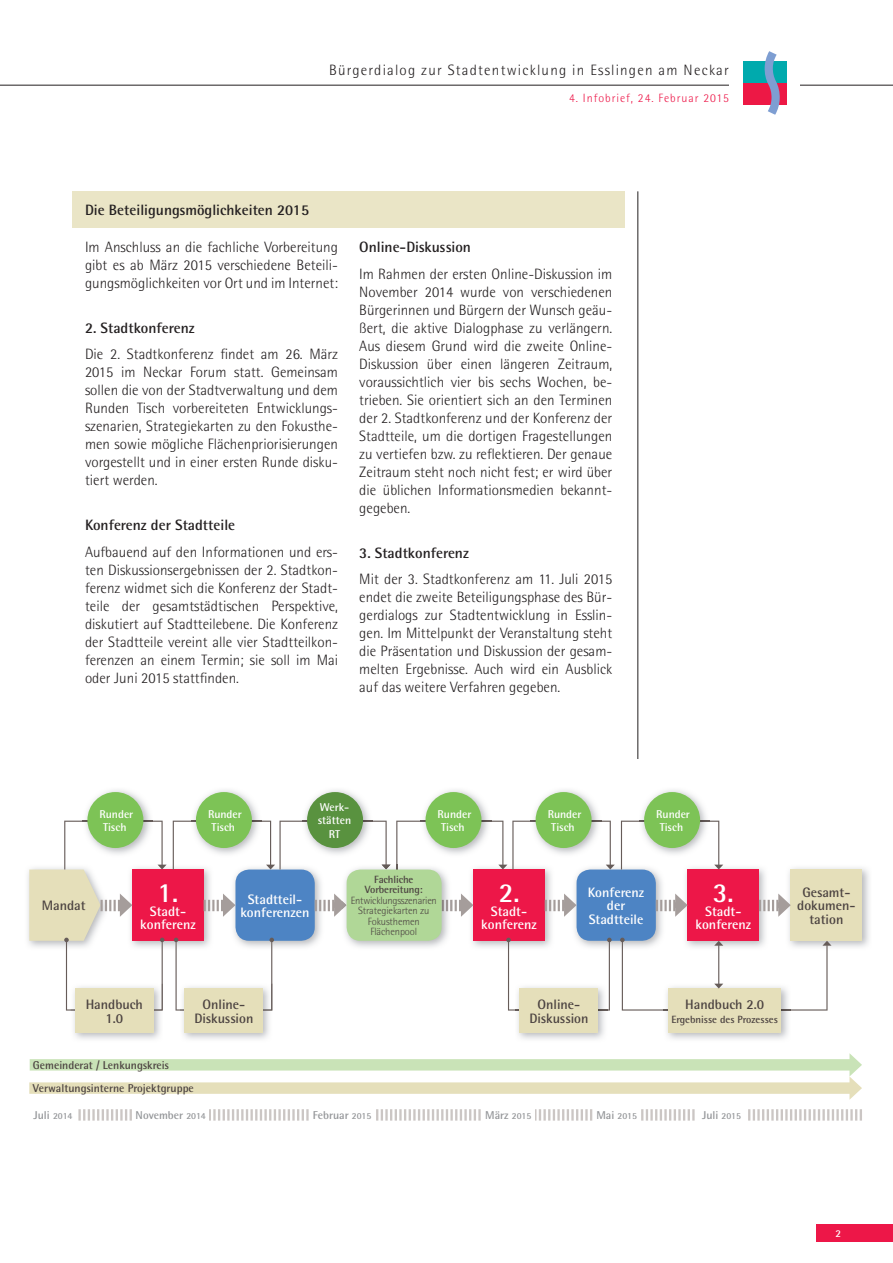
<style>
.page{position:relative;width:893px;height:1263px;background:#fff}
.page>*{position:absolute;margin:0;border:0;box-sizing:border-box;transform-origin:0 0}
.t1{font:700 27.3px "Rotis Semi Sans";color:#fff}
.t2{font:300 15px/18px "Rotis Semi Sans";color:#231f20;text-align:justify}
.t3{font:700 15px "Rotis Semi Sans";color:#231f20}
.t4{font:300 15px "Rotis Semi Sans";letter-spacing:.08em;color:#231f20}
.t5{font:700 13.65px/13.6px "Rotis Semi Sans";color:#fff;text-align:center}
.t6{font:700 13.65px/13.6px "Rotis Semi Sans";color:#4c4341;text-align:center}
.t7{font:300 12px "Rotis Semi Sans";letter-spacing:.08em;color:#ed1748}
.t8{font:700 11.4px/13.6px "Rotis Semi Sans";color:#fff;text-align:center}
.t9{font:700 11.4px "Rotis Semi Sans";color:#4c4341}
.t10{font:700 11.4px "Rotis Semi Sans";color:#939598}
.t11{font:300 10.5px/10.5px "Rotis Semi Sans";letter-spacing:-.01em;color:#4c4341;text-align:center}
.t12{font:700 10.5px/10.5px "Rotis Semi Sans";letter-spacing:-.01em;color:#4c4341;text-align:center}
.t13{font:700 10.5px "Rotis Semi Sans";color:#fff}
.t14{font:700 9.15px "Rotis Semi Sans";color:#939598}
.s1{font-size:9.15px}
.s2{font-size:11.4px}
</style>
<div class="page">
<div style="left:816px;top:1225px;width:77px;height:17px;background:#ed1748"></div>
<hr style="left:0;top:85px;width:893px;height:1px;background:#231f20">
<div style="left:729px;top:51px;width:70px;height:64px;background:#fff"></div>
<div style="left:743px;top:83px;width:43px;height:22px;background:#ed1845"></div>
<div style="left:743px;top:61px;width:43px;height:22px;background:#00aaad"></div>
<svg style="left:764px;top:51px;width:16px;height:64px"></svg>
<hr style="left:638px;top:191px;width:1px;height:1072px;background:#231f20">
<div style="left:72px;top:191px;width:553px;height:37px;background:#eae5c6"></div>
<div style="left:617px;top:759px;width:44px;height:504px;background:#fff"></div>
<div style="left:29px;top:1082px;width:824px;height:12px;background:#e5dfba"></div>
<img style="left:167px;top:865px;width:43px;height:82px">
<div style="left:132px;top:869px;width:72px;height:72px;background:#ed1748"></div>
<div style="left:473px;top:869px;width:72px;height:72px;background:#ed1748"></div>
<img style="left:685px;top:867px;width:80px;height:71px">
<div style="left:688px;top:869px;width:71px;height:72px;background:#ed1748"></div>
<img style="left:789px;top:867px;width:80px;height:80px">
<div style="left:791px;top:869px;width:71px;height:72px;background:#e5dfba"></div>
<img style="left:70px;top:1010px;width:93px;height:29px">
<div style="left:75px;top:988px;width:78px;height:45px;background:#e5dfba"></div>
<img style="left:83px;top:790px;width:70px;height:31px">
<div style="left:87px;top:792px;width:56px;height:56px;background:#7dc356;border-radius:50%"></div>
<img style="left:233px;top:869px;width:88px;height:78px">
<div style="left:235px;top:869px;width:80px;height:72px;background:#4d84c4;border-radius:14px"></div>
<svg style="left:78px;top:1109px;width:784px;height:11px"></svg>
<div style="left:696px;top:1107px;width:51px;height:15px;background:#fff"></div>
<div style="left:132px;top:1107px;width:77px;height:15px;background:#fff"></div>
<div style="left:482px;top:1107px;width:53px;height:15px;background:#fff"></div>
<div style="left:30px;top:1059px;width:823px;height:11px;background:#c9e3b7"></div>
<svg style="left:848px;top:1053px;width:14px;height:47px"></svg>
<div style="left:310px;top:1107px;width:65px;height:15px;background:#fff"></div>
<div style="left:593px;top:1107px;width:47px;height:15px;background:#fff"></div>
<svg style="left:29px;top:821px;width:138px;height:189px"></svg>
<img style="left:574px;top:865px;width:88px;height:82px">
<div style="left:577px;top:869px;width:79px;height:72px;background:#4d84c4;border-radius:14px"></div>
<svg style="left:204px;top:893px;width:31px;height:24px"></svg>
<svg style="left:759px;top:893px;width:32px;height:24px"></svg>
<svg style="left:656px;top:893px;width:32px;height:24px"></svg>
<svg style="left:545px;top:893px;width:32px;height:24px"></svg>
<img style="left:191px;top:790px;width:70px;height:31px">
<div style="left:196px;top:792px;width:56px;height:56px;background:#7dc356;border-radius:50%"></div>
<svg style="left:174px;top:938px;width:100px;height:72px"></svg>
<img style="left:180px;top:983px;width:93px;height:56px">
<img style="left:180px;top:983px;width:92px;height:27px">
<div style="left:185px;top:988px;width:78px;height:45px;background:#e5dfba"></div>
<img style="left:302px;top:790px;width:71px;height:31px">
<div style="left:307px;top:792px;width:56px;height:56px;background:#59923f;border-radius:50%"></div>
<img style="left:421px;top:790px;width:70px;height:31px">
<div style="left:425px;top:792px;width:56px;height:56px;background:#7dc356;border-radius:50%"></div>
<img style="left:531px;top:790px;width:70px;height:31px">
<div style="left:536px;top:792px;width:56px;height:56px;background:#7dc356;border-radius:50%"></div>
<svg style="left:621px;top:821px;width:102px;height:48px"></svg>
<img style="left:639px;top:790px;width:71px;height:68px">
<img style="left:639px;top:821px;width:71px;height:1px">
<div style="left:644px;top:792px;width:56px;height:56px;background:#7dc356;border-radius:50%"></div>
<img style="left:663px;top:1010px;width:128px;height:29px">
<div style="left:668px;top:988px;width:113px;height:45px;background:#e5dfba"></div>
<svg style="left:620px;top:938px;width:211px;height:72px"></svg>
<img style="left:344px;top:869px;width:104px;height:78px">
<svg style="left:315px;top:893px;width:32px;height:24px"></svg>
<svg style="left:442px;top:893px;width:31px;height:24px"></svg>
<svg style="left:173px;top:821px;width:442px;height:48px"></svg>
<div style="left:347px;top:869px;width:95px;height:72px;background:#b0d797;border-radius:14px"></div>
<svg style="left:506px;top:938px;width:106px;height:72px"></svg>
<img style="left:515px;top:983px;width:93px;height:56px">
<img style="left:515px;top:1009px;width:93px;height:1px">
<div style="left:520px;top:988px;width:78px;height:45px;background:#e5dfba"></div>
<p class="t4" style="left:329px;top:62px;width:401px">Bürgerdialog zur Stadtentwicklung in Esslingen am Neckar</p>
<p class="t7" style="left:569px;top:91px;width:161px">4. Infobrief, 24. Februar 2015</p>
<p class="t3" style="left:85px;top:201px;width:226px">Die Beteiligungsmöglichkeiten 2015</p>
<p class="t2" style="left:85px;top:238px;width:254px">Im Anschluss an die fachliche Vorbereitung gibt es ab März 2015 verschiedene Beteili&shy;gungsmöglichkeiten vor Ort und im Internet:</p>
<p class="t3" style="left:85px;top:319px;width:111px">2. Stadtkonferenz</p>
<p class="t2" style="left:85px;top:345px;width:255px">Die 2. Stadtkonferenz findet am 26. März 2015 im Neckar Forum statt. Gemeinsam sollen die von der Stadtverwaltung und dem Runden Tisch vorbereiteten Entwicklungs&shy;szenarien, Strategiekarten zu den Fokusthe&shy;men sowie mögliche Flächenpriorisierungen vorgestellt und in einer ersten Runde disku&shy;tiert werden.</p>
<p class="t3" style="left:85px;top:516px;width:152px">Konferenz der Stadtteile</p>
<p class="t2" style="left:85px;top:542px;width:255px">Aufbauend auf den Informationen und ers&shy;ten Diskussionsergebnissen der 2. Stadtkon&shy;ferenz widmet sich die Konferenz der Stadt&shy;teile der gesamtstädtischen Perspektive, diskutiert auf Stadtteilebene. Die Konferenz der Stadtteile vereint alle vier Stadtteilkon&shy;ferenzen an einem Termin; sie soll im Mai oder Juni 2015 stattfinden.</p>
<p class="t3" style="left:359px;top:238px;width:113px">Online-Diskussion</p>
<p class="t2" style="left:359px;top:265px;width:255px">Im Rahmen der ersten Online-Diskussion im November 2014 wurde von verschiedenen Bürgerinnen und Bürgern der Wunsch geäu&shy;ßert, die aktive Dialogphase zu verlängern.<br>Aus diesem Grund wird die zweite Online-Diskussion über einen längeren Zeitraum, voraussichtlich vier bis sechs Wochen, be&shy;trieben. Sie orientiert sich an den Terminen der 2. Stadtkonferenz und der Konferenz der Stadtteile, um die dortigen Fragestellungen zu vertiefen bzw. zu reflektieren. Der genaue Zeitraum steht noch nicht fest; er wird über die üblichen Informationsmedien bekannt&shy;gegeben.</p>
<p class="t3" style="left:359px;top:543px;width:111px">3. Stadtkonferenz</p>
<p class="t2" style="left:359px;top:570px;width:255px">Mit der 3. Stadtkonferenz am 11. Juli 2015 endet die zweite Beteiligungsphase des Bür&shy;gerdialogs zur Stadtentwicklung in Esslin&shy;gen. Im Mittelpunkt der Veranstaltung steht die Präsentation und Diskussion der gesam&shy;melten Ergebnisse. Auch wird ein Ausblick auf das weitere Verfahren gegeben.</p>
<p class="t8" style="left:99px;top:807px;width:35px">Runder<br>Tisch</p>
<p class="t8" style="left:208px;top:807px;width:35px">Runder<br>Tisch</p>
<p class="t8" style="left:318px;top:800px;width:35px">Werk&shy;stätten<br>RT</p>
<p class="t8" style="left:438px;top:807px;width:35px">Runder<br>Tisch</p>
<p class="t8" style="left:548px;top:807px;width:35px">Runder<br>Tisch</p>
<p class="t8" style="left:656px;top:807px;width:35px">Runder<br>Tisch</p>
<p class="t6" style="left:42px;top:899px;width:45px">Mandat</p>
<h1 class="t1" style="left:158px;top:876px;width:22px">1.</h1>
<p class="t5" style="left:140px;top:904px;width:57px">Stadt&shy;konferenz</p>
<p class="t5" style="left:240px;top:892px;width:71px">Stadtteil&shy;konferenzen</p>
<p class="t12" style="left:365px;top:874px;width:59px">Fachliche<br>Vorbereitung:</p>
<p class="t11" style="left:351px;top:895px;width:88px">Entwicklungsszenarien<br>Strategiekarten zu<br>Fokusthemen<br>Flächenpool</p>
<h1 class="t1" style="left:499px;top:876px;width:22px">2.</h1>
<p class="t5" style="left:481px;top:904px;width:57px">Stadt&shy;konferenz</p>
<p class="t5" style="left:588px;top:885px;width:58px">Konferenz der<br>Stadtteile</p>
<h1 class="t1" style="left:713px;top:876px;width:22px">3.</h1>
<p class="t5" style="left:695px;top:904px;width:57px">Stadt&shy;konferenz</p>
<p class="t6" style="left:797px;top:885px;width:60px">Gesamt&shy;dokumen&shy;tation</p>
<p class="t6" style="left:86px;top:997px;width:59px">Handbuch<br>1.0</p>
<p class="t9" style="left:33px;top:1058px;width:138px">Gemeinderat / Lenkungskreis</p>
<p class="t6" style="left:194px;top:997px;width:60px">Online-<br>Diskussion</p>
<p class="t6" style="left:529px;top:997px;width:60px">Online-<br>Diskussion</p>
<p class="t6" style="left:685px;top:997px;width:80px">Handbuch 2.0</p>
<p class="t12" style="left:671px;top:1013px;width:108px">Ergebnisse des Prozesses</p>
<p class="t9" style="left:33px;top:1081px;width:162px">Verwaltungsinterne Projektgruppe</p>
<p class="t10" style="left:136px;top:1108px;width:72px">November <span class="s1">2014</span></p>
<p class="t10" style="left:485px;top:1108px;width:48px">März <span class="s1">2015</span></p>
<p class="t10" style="left:34px;top:1108px;width:41px">Juli <span class="s1">2014</span></p>
<p class="t10" style="left:702px;top:1108px;width:41px">Juli <span class="s1">2015</span></p>
<p class="t10" style="left:313px;top:1108px;width:60px">Februar <span class="s1">2015</span></p>
<p class="t14" style="left:596px;top:1110px;width:42px"><span class="s2">Mai</span> 2015</p>
<p class="t13" style="left:836px;top:1227px;width:7px">2</p>
</div>
